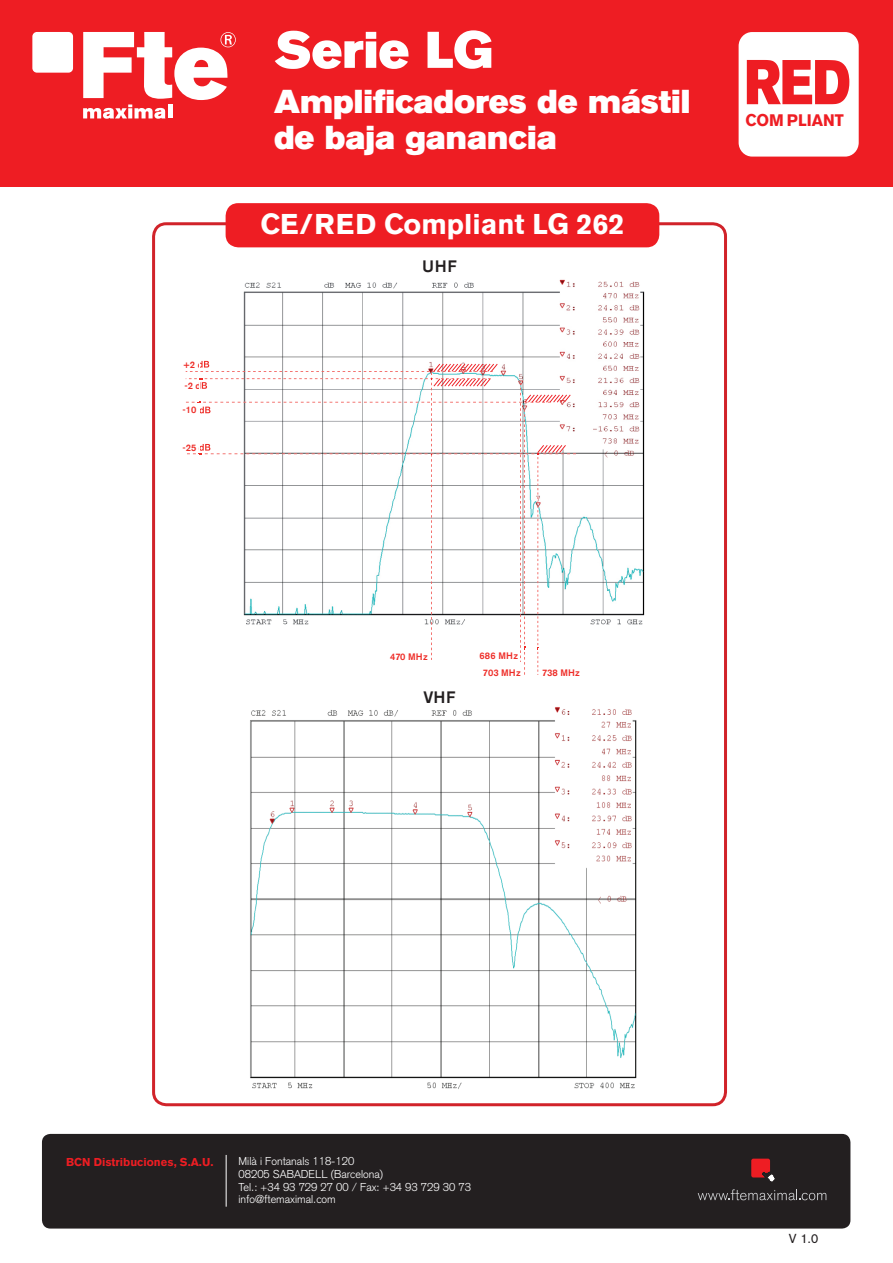
<style>
.page{position:relative;width:893px;height:1263px;background:#fff}
.page>*{position:absolute;margin:0;border:0;box-sizing:border-box;transform-origin:0 0}
.t1{font:62.55px "Akzidenz Grotesk BE Super";color:#ee1d23;scale:.8 1}
.t2{font:51px "Akzidenz Grotesk BE Super";color:#fff}
.t3{font:33px/36px "Akzidenz Grotesk BE Super";color:#fff}
.t4{font:700 28.5px "Akzidenz Grotesk BE";color:#fff}
.t5{font:700 16.65px "Akzidenz Grotesk BE";color:#ee1d23;scale:.96 1}
.t6{font:500 16.5px "Akzidenz Grotesk BE";letter-spacing:.04em;color:#231f20}
.t7{font:12.9px "Akzidenz Grotesk";color:#231f20}
.t8{font:300 11.25px/12.8px "Akzidenz Grotesk";color:#fff}
.t9{font:900 11.25px "Akzidenz Grotesk";color:#ee1d23}
.t10{font:500 9.45px "Akzidenz Grotesk BE";color:#ee2d28}
</style>
<div class="page">
<div style="left:42px;top:1134px;width:808px;height:94px;background:#231f20;border-radius:9px"></div>
<div style="left:751px;top:1158px;width:19px;height:19px;background:#ee1d23;border-radius:2px"></div>
<svg style="left:698px;top:1172px;width:128px;height:28px"></svg>
<hr style="left:226px;top:1155px;width:1px;height:52px;background:#fff">
<div style="left:0;top:0;width:893px;height:186px;background:#ee1d23"></div>
<div style="left:32px;top:32px;width:41px;height:41px;background:#fff;border-radius:5px"></div>
<svg style="left:83px;top:32px;width:153px;height:87px"></svg>
<div style="left:739px;top:32px;width:120px;height:125px;background:#fff;border-radius:14px"></div>
<img style="left:200px;top:279px;width:445px;height:369px">
<img style="left:431px;top:372px;width:1px;height:276px">
<img style="left:210px;top:371px;width:223px;height:1px">
<img style="left:207px;top:378px;width:221px;height:1px">
<img style="left:211px;top:402px;width:340px;height:1px">
<img style="left:430px;top:453px;width:146px;height:1px">
<img style="left:210px;top:453px;width:217px;height:1px">
<svg style="left:186px;top:361px;width:24px;height:11px"></svg>
<svg style="left:186px;top:378px;width:21px;height:11px"></svg>
<svg style="left:186px;top:402px;width:25px;height:12px"></svg>
<svg style="left:187px;top:444px;width:23px;height:10px"></svg>
<svg style="left:433px;top:364px;width:65px;height:8px"></svg>
<img style="left:520px;top:382px;width:1px;height:265px">
<img style="left:524px;top:409px;width:1px;height:235px">
<svg style="left:520px;top:647px;width:5px;height:28px"></svg>
<img style="left:537px;top:457px;width:1px;height:188px">
<svg style="left:537px;top:647px;width:1px;height:28px"></svg>
<svg style="left:524px;top:395px;width:47px;height:7px"></svg>
<svg style="left:537px;top:445px;width:29px;height:10px"></svg>
<svg style="left:431px;top:378px;width:59px;height:8px"></svg>
<img style="left:250px;top:707px;width:387px;height:382px">
<div style="left:226px;top:203px;width:433px;height:44px;background:#ee1d23;border-radius:13px"></div>
<p class="t10" style="left:184px;top:358px;width:21px">+2 d</p>
<p class="t10" style="left:184px;top:380px;width:18px">-2 d</p>
<p class="t10" style="left:182px;top:404px;width:24px">-10 d</p>
<p class="t10" style="left:182px;top:441px;width:23px">-25 d</p>
<h2 class="t2" style="left:274px;top:20px;width:220px">Serie LG</h2>
<h3 class="t3" style="left:274px;top:84px;width:418px">Amplificadores de mástil de baja ganancia</h3>
<h3 class="t4" style="left:260px;top:208px;width:366px">CE/RED Compliant LG 262</h3>
<h3 class="t6" style="left:422px;top:256px;width:36px">uhf</h3>
<h1 class="t1" style="left:745px;top:46px;width:134px">RED</h1>
<h3 class="t5" style="left:745px;top:111px;width:104px">COM PLIANT</h3>
<p class="t10" style="left:390px;top:650px;width:39px">470 Mhz</p>
<h3 class="t6" style="left:424px;top:687px;width:33px">Vhf</h3>
<p class="t10" style="left:480px;top:650px;width:40px">686 Mhz</p>
<p class="t10" style="left:483px;top:667px;width:39px">703 Mhz</p>
<p class="t10" style="left:542px;top:667px;width:39px">738 Mhz</p>
<p class="t9" style="left:66px;top:1155px;width:149px">BCN Distribuciones, s.a.u.</p>
<p class="t8" style="left:239px;top:1155px;width:234px">Milà i Fontanals 118-120<br>08205 Sabadell (Barcelona)<br>Tel.: +34 93 729 27 00 / Fax: +34 93 729 30 73 info@ftemaximal.com</p>
<p class="t7" style="left:789px;top:1231px;width:31px">V 1.0</p>
</div>
